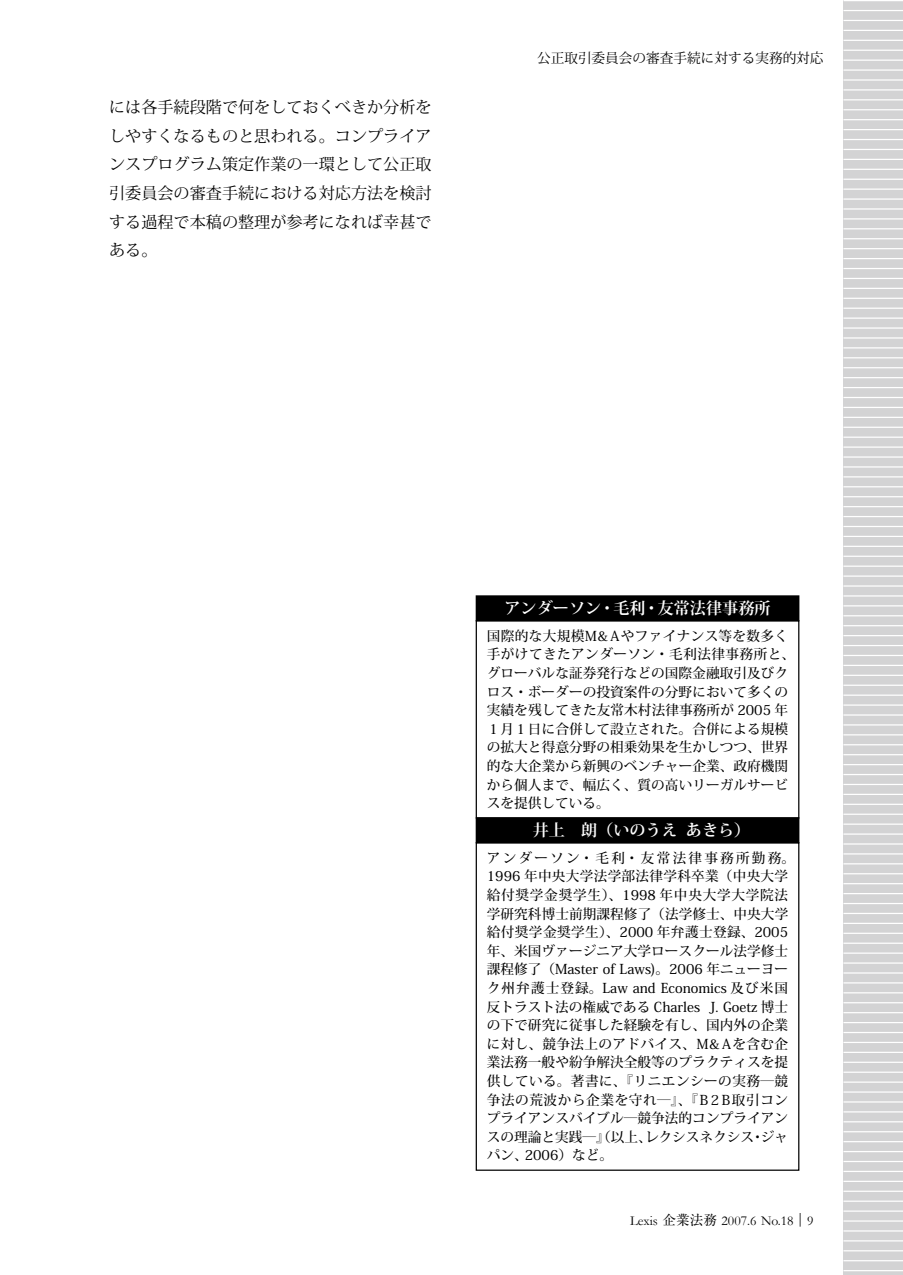
<style>
.page{position:relative;width:903px;height:1275px;background:#fff}
.page>*{position:absolute;margin:0;border:0;box-sizing:border-box;transform-origin:0 0}
.t1{font:16.1px/28.5px "Koz Min Pro";color:#000;text-align:justify}
.t2{font:700 16.1px "Koz Min Pro";color:#fff}
.t3{font:500 13.65px/18.6px "Koz Min Pro";letter-spacing:.005em;color:#000}
.t4{font:13.65px "Garamond";color:#000}
.t5{font:13.65px "Koz Min Pro";color:#000}
.s1{font-family:"Ryumin Pro"}
.s2{font-family:"Ryumin Pro";font-weight:300}
</style>
<div class="page">
<div style="left:476px;top:596px;width:323px;height:25px;background:#000"></div>
<div style="left:476px;top:595px;width:323px;height:26px;border:1px solid #000"></div>
<div style="left:476px;top:842px;width:323px;height:329px;border:1px solid #000"></div>
<div style="left:476px;top:818px;width:323px;height:25px;background:#000"></div>
<div style="left:476px;top:817px;width:323px;height:26px;border:1px solid #000"></div>
<div style="left:843px;top:0;width:60px;height:1275px;background:#d3d3d4"></div>
<hr style="left:843px;top:0;width:60px;height:1px;background:#fff">
<hr style="left:843px;top:10px;width:60px;height:1px;background:#fff">
<hr style="left:843px;top:20px;width:60px;height:1px;background:#fff">
<hr style="left:843px;top:30px;width:60px;height:1px;background:#fff">
<hr style="left:843px;top:40px;width:60px;height:1px;background:#fff">
<hr style="left:843px;top:50px;width:60px;height:1px;background:#fff">
<hr style="left:843px;top:60px;width:60px;height:1px;background:#fff">
<hr style="left:843px;top:69px;width:60px;height:2px;background:#fff">
<hr style="left:843px;top:79px;width:60px;height:2px;background:#fff">
<hr style="left:843px;top:89px;width:60px;height:2px;background:#fff">
<hr style="left:843px;top:99px;width:60px;height:1px;background:#fff">
<hr style="left:843px;top:109px;width:60px;height:1px;background:#fff">
<hr style="left:843px;top:119px;width:60px;height:1px;background:#fff">
<hr style="left:843px;top:129px;width:60px;height:1px;background:#fff">
<hr style="left:843px;top:139px;width:60px;height:1px;background:#fff">
<hr style="left:843px;top:149px;width:60px;height:1px;background:#fff">
<hr style="left:843px;top:159px;width:60px;height:1px;background:#fff">
<hr style="left:843px;top:169px;width:60px;height:1px;background:#fff">
<hr style="left:843px;top:179px;width:60px;height:1px;background:#fff">
<hr style="left:843px;top:189px;width:60px;height:1px;background:#fff">
<hr style="left:843px;top:198px;width:60px;height:2px;background:#fff">
<hr style="left:843px;top:208px;width:60px;height:2px;background:#fff">
<hr style="left:843px;top:218px;width:60px;height:2px;background:#fff">
<hr style="left:843px;top:228px;width:60px;height:1px;background:#fff">
<hr style="left:843px;top:238px;width:60px;height:1px;background:#fff">
<hr style="left:843px;top:248px;width:60px;height:1px;background:#fff">
<hr style="left:843px;top:258px;width:60px;height:1px;background:#fff">
<hr style="left:843px;top:268px;width:60px;height:1px;background:#fff">
<hr style="left:843px;top:278px;width:60px;height:1px;background:#fff">
<hr style="left:843px;top:288px;width:60px;height:1px;background:#fff">
<hr style="left:843px;top:298px;width:60px;height:1px;background:#fff">
<hr style="left:843px;top:308px;width:60px;height:1px;background:#fff">
<hr style="left:843px;top:317px;width:60px;height:2px;background:#fff">
<hr style="left:843px;top:327px;width:60px;height:2px;background:#fff">
<hr style="left:843px;top:337px;width:60px;height:2px;background:#fff">
<hr style="left:843px;top:347px;width:60px;height:1px;background:#fff">
<hr style="left:843px;top:357px;width:60px;height:1px;background:#fff">
<hr style="left:843px;top:367px;width:60px;height:1px;background:#fff">
<hr style="left:843px;top:377px;width:60px;height:1px;background:#fff">
<hr style="left:843px;top:387px;width:60px;height:1px;background:#fff">
<hr style="left:843px;top:397px;width:60px;height:1px;background:#fff">
<hr style="left:843px;top:407px;width:60px;height:1px;background:#fff">
<hr style="left:843px;top:417px;width:60px;height:1px;background:#fff">
<hr style="left:843px;top:427px;width:60px;height:1px;background:#fff">
<hr style="left:843px;top:437px;width:60px;height:1px;background:#fff">
<hr style="left:843px;top:446px;width:60px;height:2px;background:#fff">
<hr style="left:843px;top:456px;width:60px;height:2px;background:#fff">
<hr style="left:843px;top:466px;width:60px;height:2px;background:#fff">
<hr style="left:843px;top:476px;width:60px;height:1px;background:#fff">
<hr style="left:843px;top:486px;width:60px;height:1px;background:#fff">
<hr style="left:843px;top:496px;width:60px;height:1px;background:#fff">
<hr style="left:843px;top:506px;width:60px;height:1px;background:#fff">
<hr style="left:843px;top:516px;width:60px;height:1px;background:#fff">
<hr style="left:843px;top:526px;width:60px;height:1px;background:#fff">
<hr style="left:843px;top:536px;width:60px;height:1px;background:#fff">
<hr style="left:843px;top:546px;width:60px;height:1px;background:#fff">
<hr style="left:843px;top:556px;width:60px;height:1px;background:#fff">
<hr style="left:843px;top:566px;width:60px;height:1px;background:#fff">
<hr style="left:843px;top:575px;width:60px;height:2px;background:#fff">
<hr style="left:843px;top:585px;width:60px;height:2px;background:#fff">
<hr style="left:843px;top:595px;width:60px;height:2px;background:#fff">
<hr style="left:843px;top:605px;width:60px;height:1px;background:#fff">
<hr style="left:843px;top:615px;width:60px;height:1px;background:#fff">
<hr style="left:843px;top:625px;width:60px;height:1px;background:#fff">
<hr style="left:843px;top:635px;width:60px;height:1px;background:#fff">
<hr style="left:843px;top:645px;width:60px;height:1px;background:#fff">
<hr style="left:843px;top:655px;width:60px;height:1px;background:#fff">
<hr style="left:843px;top:665px;width:60px;height:1px;background:#fff">
<hr style="left:843px;top:675px;width:60px;height:1px;background:#fff">
<hr style="left:843px;top:685px;width:60px;height:1px;background:#fff">
<hr style="left:843px;top:694px;width:60px;height:2px;background:#fff">
<hr style="left:843px;top:704px;width:60px;height:2px;background:#fff">
<hr style="left:843px;top:714px;width:60px;height:2px;background:#fff">
<hr style="left:843px;top:724px;width:60px;height:1px;background:#fff">
<hr style="left:843px;top:734px;width:60px;height:1px;background:#fff">
<hr style="left:843px;top:744px;width:60px;height:1px;background:#fff">
<hr style="left:843px;top:754px;width:60px;height:1px;background:#fff">
<hr style="left:843px;top:764px;width:60px;height:1px;background:#fff">
<hr style="left:843px;top:774px;width:60px;height:1px;background:#fff">
<hr style="left:843px;top:784px;width:60px;height:1px;background:#fff">
<hr style="left:843px;top:794px;width:60px;height:1px;background:#fff">
<hr style="left:843px;top:804px;width:60px;height:1px;background:#fff">
<hr style="left:843px;top:814px;width:60px;height:1px;background:#fff">
<hr style="left:843px;top:823px;width:60px;height:2px;background:#fff">
<hr style="left:843px;top:833px;width:60px;height:2px;background:#fff">
<hr style="left:843px;top:843px;width:60px;height:2px;background:#fff">
<hr style="left:843px;top:853px;width:60px;height:1px;background:#fff">
<hr style="left:843px;top:863px;width:60px;height:1px;background:#fff">
<hr style="left:843px;top:873px;width:60px;height:1px;background:#fff">
<hr style="left:843px;top:883px;width:60px;height:1px;background:#fff">
<hr style="left:843px;top:893px;width:60px;height:1px;background:#fff">
<hr style="left:843px;top:903px;width:60px;height:1px;background:#fff">
<hr style="left:843px;top:913px;width:60px;height:1px;background:#fff">
<hr style="left:843px;top:923px;width:60px;height:1px;background:#fff">
<hr style="left:843px;top:933px;width:60px;height:1px;background:#fff">
<hr style="left:843px;top:943px;width:60px;height:1px;background:#fff">
<hr style="left:843px;top:952px;width:60px;height:2px;background:#fff">
<hr style="left:843px;top:962px;width:60px;height:2px;background:#fff">
<hr style="left:843px;top:972px;width:60px;height:2px;background:#fff">
<hr style="left:843px;top:982px;width:60px;height:1px;background:#fff">
<hr style="left:843px;top:992px;width:60px;height:1px;background:#fff">
<hr style="left:843px;top:1002px;width:60px;height:1px;background:#fff">
<hr style="left:843px;top:1012px;width:60px;height:1px;background:#fff">
<hr style="left:843px;top:1022px;width:60px;height:1px;background:#fff">
<hr style="left:843px;top:1032px;width:60px;height:1px;background:#fff">
<hr style="left:843px;top:1042px;width:60px;height:1px;background:#fff">
<hr style="left:843px;top:1052px;width:60px;height:1px;background:#fff">
<hr style="left:843px;top:1062px;width:60px;height:1px;background:#fff">
<hr style="left:843px;top:1071px;width:60px;height:2px;background:#fff">
<hr style="left:843px;top:1081px;width:60px;height:2px;background:#fff">
<hr style="left:843px;top:1091px;width:60px;height:2px;background:#fff">
<hr style="left:843px;top:1101px;width:60px;height:2px;background:#fff">
<hr style="left:843px;top:1111px;width:60px;height:1px;background:#fff">
<hr style="left:843px;top:1121px;width:60px;height:1px;background:#fff">
<hr style="left:843px;top:1131px;width:60px;height:1px;background:#fff">
<hr style="left:843px;top:1141px;width:60px;height:1px;background:#fff">
<hr style="left:843px;top:1151px;width:60px;height:1px;background:#fff">
<hr style="left:843px;top:1161px;width:60px;height:1px;background:#fff">
<hr style="left:843px;top:1171px;width:60px;height:1px;background:#fff">
<hr style="left:843px;top:1181px;width:60px;height:1px;background:#fff">
<hr style="left:843px;top:1191px;width:60px;height:1px;background:#fff">
<hr style="left:843px;top:1200px;width:60px;height:2px;background:#fff">
<hr style="left:843px;top:1210px;width:60px;height:2px;background:#fff">
<hr style="left:843px;top:1220px;width:60px;height:2px;background:#fff">
<hr style="left:843px;top:1230px;width:60px;height:1px;background:#fff">
<hr style="left:843px;top:1240px;width:60px;height:1px;background:#fff">
<hr style="left:843px;top:1250px;width:60px;height:1px;background:#fff">
<hr style="left:843px;top:1260px;width:60px;height:1px;background:#fff">
<hr style="left:843px;top:1270px;width:60px;height:1px;background:#fff">
<p class="t1" style="left:109px;top:93px;width:324px">には各手続段階で何をしておくべきか分析をしやすくなるものと思われる。コンプライアンスプログラム策定作業の一環として公正取引委員会の審査手続における対応方法を検討する過程で本稿の整理が参考になれば幸甚である。</p>
<p class="t5" style="left:537px;top:48px;width:288px">公正取引委員会の審査手続に対する実務的対応</p>
<p class="t2" style="left:504px;top:597px;width:268px">アンダーソン・毛利・友常法律事務所</p>
<p class="t3" style="left:487px;top:626px;width:310px">国際的な大規模Ｍ＆Ａやファイナンス等を数多く手がけてきたアンダーソン・毛利法律事務所と、グローバルな証券発行などの国際金融取引及びクロス・ボーダーの投資案件の分野において多くの実績を残してきた友常木村法律事務所が 2005 年<br>１月１日に合併して設立された。合併による規模の拡大と得意分野の相乗効果を生かしつつ、世界的な大企業から新興のベンチャー企業、政府機関から個人まで、幅広く、質の高いリーガルサービスを提供している。</p>
<p class="t2" style="left:533px;top:819px;width:219px">井上 朗（いのうえあきら）</p>
<p class="t3" style="left:487px;top:848px;width:310px">アンダーソン・毛利・友常法律事務所勤務。<br>1996 年中央大学法学部法律学科卒業（中央大学給付奨学金奨学生）、1998 年中央大学大学院法学研究科博士前期課程修了（法学修士、中央大学給付奨学金奨学生）、2000 年弁護士登録、2005年、米国ヴァージニア大学ロースクール法学修士課程修了（Master of Laws)。2006 年ニューヨーク州弁護士登録。Law and Economics 及び米国反トラスト法の権威である Charles J. Goetz 博士の下で研究に従事した経験を有し、国内外の企業に対し、競争法上のアドバイス、Ｍ＆Ａを含む企業法務一般や紛争解決全般等のプラクティスを提供している。著書に、『リニエンシーの実務―競争法の荒波から企業を守れ―』、『Ｂ２Ｂ取引コンプライアンスバイブル―競争法的コンプライアンスの理論と実践―』（以上、レクシスネクシス・ジャパン、2006）など。</p>
<p class="t4" style="left:630px;top:1211px;width:179px">Lexis <span class="s1">企業法務</span> 2007.6 No.18<span class="s2">︱</span></p>
</div>
